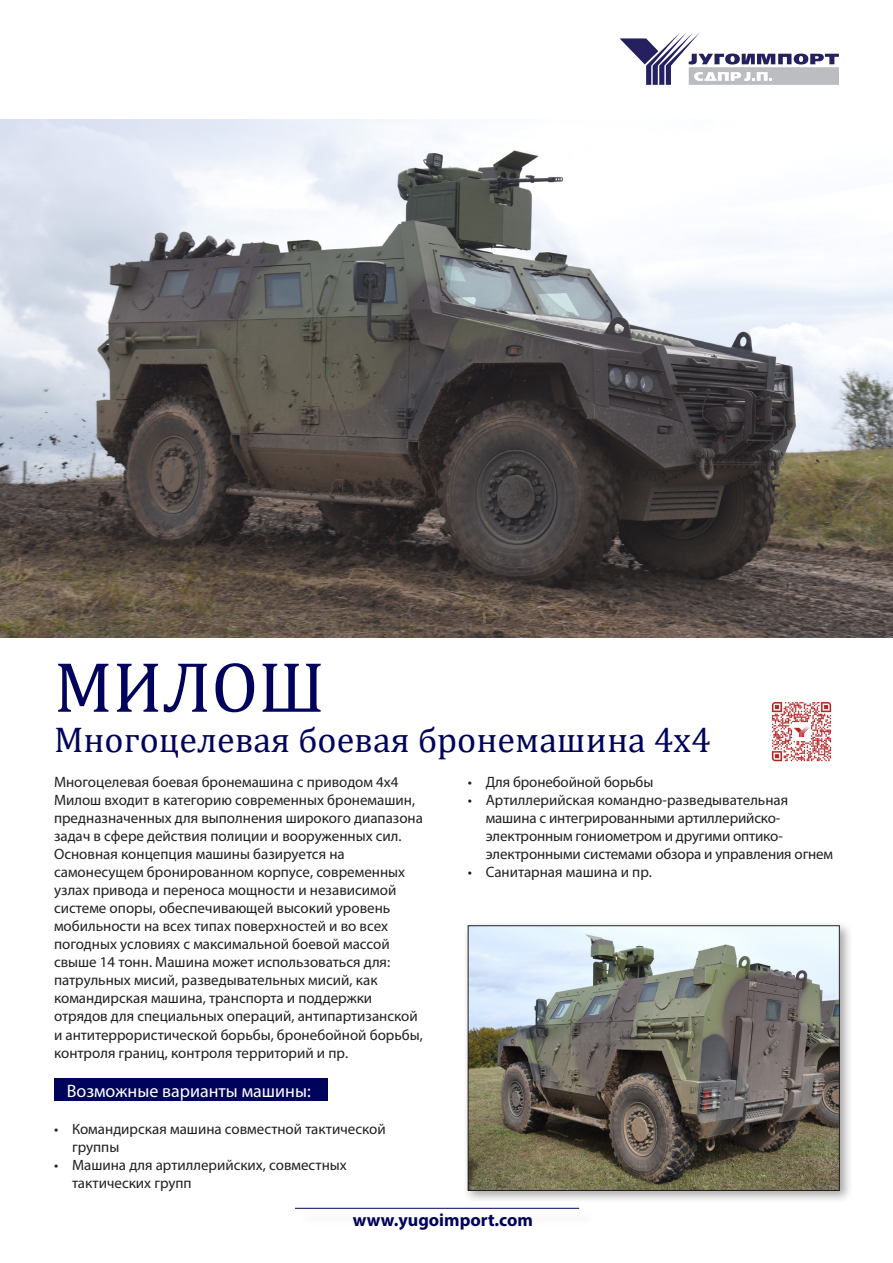
<style>
.page{position:relative;width:893px;height:1263px;background:#fff}
.page>*{position:absolute;margin:0;border:0;box-sizing:border-box;transform-origin:0 0}
.Naslov{font:72px "Cambria";color:#00035c}
.Podnaslov{font:36px "Cambria";color:#00035c}
.Mali_naslov_sa_plavo{font:18px "Myriad Pro";color:#fff}
.t1{font:700 18px "Myriad Pro";color:#00035c}
.Text{font:15px/18px "Myriad Pro";color:#231f20}
</style>
<div class="page">
<svg style="left:620px;top:33px;width:219px;height:52px"></svg>
<div style="left:299px;top:1210px;width:297px;height:17px;background:#fbfbfb"></div>
<hr style="left:295px;top:1208px;width:284px;height:1px;background:#00035c">
<img style="left:0;top:119px;width:893px;height:519px">
<div style="left:54px;top:1079px;width:274px;height:22px;background:#00035c"></div>
<div style="left:463px;top:921px;width:390px;height:283px;background:#231f20;opacity:.4"></div>
<img style="left:470px;top:927px;width:368px;height:262px">
<div style="left:468px;top:925px;width:372px;height:266px;border:1px solid #231f20"></div>
<img style="left:771px;top:701px;width:61px;height:61px">
<p class="Naslov" style="left:54px;top:645px;width:273px">МИЛОШ</p>
<p class="Podnaslov" style="left:54px;top:718px;width:658px">Многоцелевая боевая бронемашина 4x4</p>
<p class="Text" style="left:54px;top:773px;width:371px">Многоцелевая боевая бронемашина с приводом 4x4<br>Милош входит в категорию современных бронемашин, предназначенных для выполнения широкого диапазона задач в сфере действия полиции и вооруженных сил.</p>
<p class="Text" style="left:54px;top:845px;width:370px">Основная концепция машины базируется на самонесущем бронированном корпусе, современных узлах привода и переноса мощности и независимой системе опоры, обеспечивающей высокий уровень мобильности на всех типах поверхностей и во всех погодных условиях с максимальной боевой массой свыше 14 тонн. Машина может использоваться для: патрульных мисий, разведывательных мисий, как командирская машина, транспорта и поддержки отрядов для специальных операций, антипартизанской и антитеррористической борьбы, бронебойной борьбы, контроля границ, контроля территорий и пр.</p>
<p class="Mali_naslov_sa_plavo" style="left:67px;top:1079px;width:245px">Возможные варианты машины:</p>
<p class="Text" style="left:72px;top:1120px;width:315px;text-indent:-18px">• Командирская машина совместной тактической группы</p>
<p class="Text" style="left:72px;top:1156px;width:276px;text-indent:-18px">• Машина для артиллерийских, совместных тактических групп</p>
<p class="Text" style="left:468px;top:773px;width:187px">• Для бронебойной борьбы</p>
<p class="Text" style="left:486px;top:791px;width:349px;text-indent:-18px">• Артиллерийская командно-разведывательная машина с интегрированными артиллерийско&shy;электронным гониометром и другими оптико&shy;электронными системами обзора и управления огнем</p>
<p class="Text" style="left:468px;top:863px;width:186px">• Санитарная машина и пр.</p>
<p class="t1" style="left:353px;top:1208px;width:182px">www.yugoimport.com</p>
</div>
